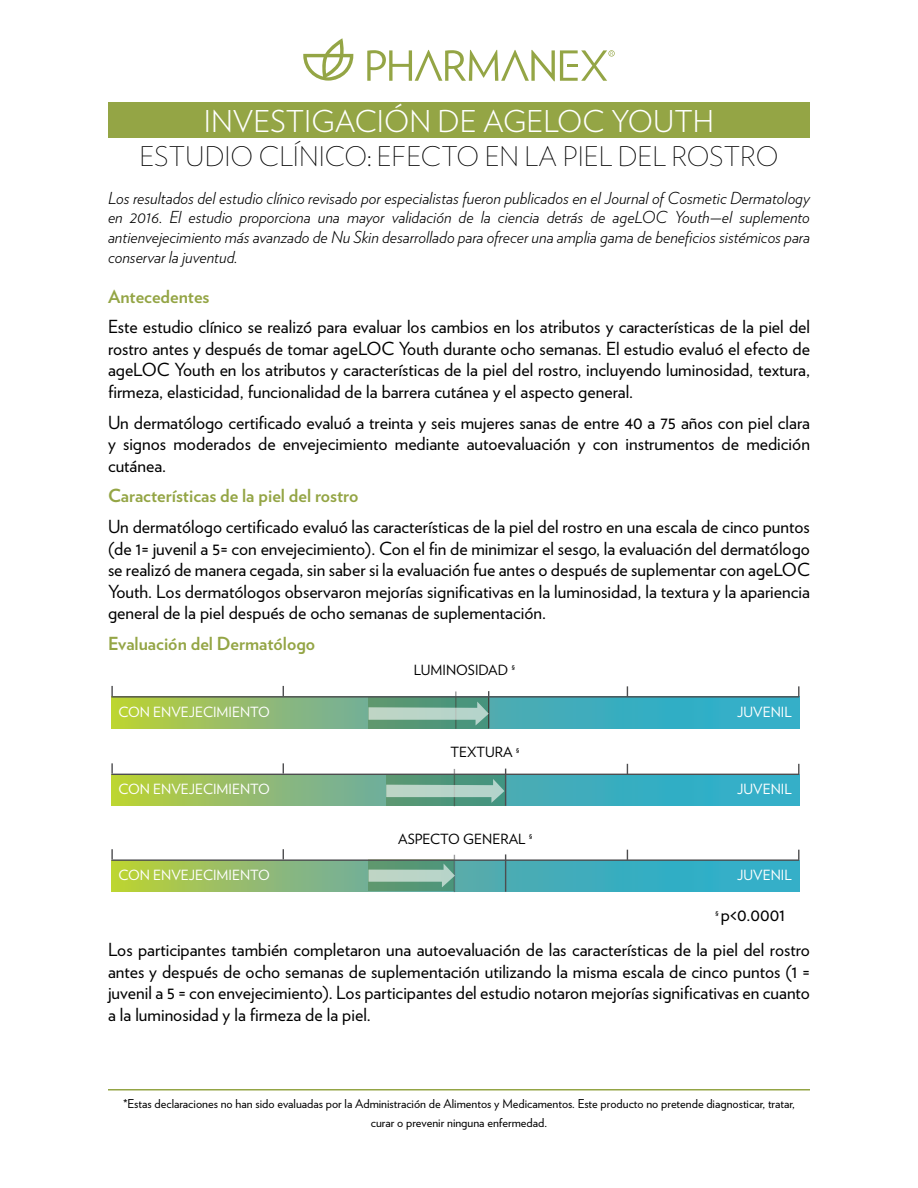
<style>
.page{position:relative;width:918px;height:1188px;background:#fff}
.page>*{position:absolute;margin:0;border:0;box-sizing:border-box;transform-origin:0 0}
.t1{font:300 30px "Verlag";color:#fff}
.t2{font:200 27px "Verlag";color:#000}
.t3{font:18px/21.6px "Verlag";color:#000;text-align:justify}
.t4{font:700 18px "Verlag";color:#94a545}
.t5{font:italic 300 16.5px/19.8px "Verlag";color:#000;text-align:justify}
.t6{font:14.1px "Verlag";color:#fff}
.t7{font:14.1px "Verlag";color:#000}
.t8{font:12.3px/19.5px "Verlag";color:#000;text-align:center}
</style>
<div class="page">
<hr style="left:108px;top:1089px;width:702px;height:1px;background:#94a545">
<svg style="left:367px;top:50px;width:248px;height:31px"></svg>
<svg style="left:303px;top:38px;width:50px;height:43px"></svg>
<div style="left:108px;top:102px;width:702px;height:36px;background:#94a545"></div>
<svg style="left:111px;top:698px;width:688px;height:30px;background:#64b598"></svg>
<svg style="left:111px;top:775px;width:688px;height:30px;background:#65b597"></svg>
<svg style="left:111px;top:861px;width:688px;height:30px;background:#63b499"></svg>
<svg style="left:111px;top:686px;width:2px;height:10px"></svg>
<svg style="left:111px;top:763px;width:2px;height:11px"></svg>
<svg style="left:111px;top:849px;width:2px;height:10px"></svg>
<hr style="left:488px;top:691px;width:1px;height:37px;background:#4d4d4f">
<hr style="left:505px;top:769px;width:1px;height:37px;background:#4d4d4f">
<hr style="left:505px;top:854px;width:1px;height:38px;background:#4d4d4f">
<hr style="left:455px;top:691px;width:2px;height:38px;background:#4d4d4f">
<hr style="left:454px;top:769px;width:1px;height:37px;background:#4d4d4f">
<hr style="left:454px;top:855px;width:1px;height:37px;background:#4d4d4f">
<div style="left:368px;top:697px;width:121px;height:31px;background:linear-gradient(to right,#60986f,#44937f)"></div>
<div style="left:386px;top:775px;width:119px;height:31px;background:linear-gradient(to right,#5c9771,#419380)"></div>
<div style="left:369px;top:860px;width:85px;height:31px;background:#569774"></div>
<hr style="left:111px;top:696px;width:688px;height:2px;background:#4d4d4f">
<hr style="left:111px;top:774px;width:688px;height:1px;background:#4d4d4f">
<hr style="left:111px;top:859px;width:688px;height:2px;background:#4d4d4f">
<svg style="left:368px;top:702px;width:121px;height:23px;background:#88b5a0"></svg>
<svg style="left:386px;top:779px;width:118px;height:24px;background:#83b5a1"></svg>
<svg style="left:337px;top:864px;width:118px;height:23px"></svg>
<h1 class="t1" style="left:204px;top:99px;width:512px">INVESTIGACIÓN DE AGELOC YOUTH</h1>
<h2 class="t2" style="left:140px;top:137px;width:640px">ESTUDIO CLÍNICO: EFECTO EN LA PIEL DEL ROSTRO</h2>
<p class="t5" style="left:108px;top:187px;width:704px">Los resultados del estudio clínico revisado por especialistas fueron publicados en el Journal of Cosmetic Dermatology en 2016. El estudio proporciona una mayor validación de la ciencia detrás de ageLOC Youth—el suplemento antienvejecimiento más avanzado de Nu Skin desarrollado para ofrecer una amplia gama de beneficios sistémicos para conservar la juventud.</p>
<p class="t4" style="left:108px;top:282px;width:103px">Antecedentes</p>
<p class="t3" style="left:108px;top:315px;width:704px">Este estudio clínico se realizó para evaluar los cambios en los atributos y características de la piel del rostro antes y después de tomar ageLOC Youth durante ocho semanas. El estudio evaluó el efecto de ageLOC Youth en los atributos y características de la piel del rostro, incluyendo luminosidad, textura, firmeza, elasticidad, funcionalidad de la barrera cutánea y el aspecto general.</p>
<p class="t3" style="left:108px;top:411px;width:704px">Un dermatólogo certificado evaluó a treinta y seis mujeres sanas de entre 40 a 75 años con piel clara y signos moderados de envejecimiento mediante autoevaluación y con instrumentos de medición cutánea.</p>
<p class="t4" style="left:108px;top:482px;width:252px">Características de la piel del rostro</p>
<p class="t3" style="left:108px;top:515px;width:704px">Un dermatólogo certificado evaluó las características de la piel del rostro en una escala de cinco puntos (de 1= juvenil a 5= con envejecimiento). Con el fin de minimizar el sesgo, la evaluación del dermatólogo se realizó de manera cegada, sin saber si la evaluación fue antes o después de suplementar con ageLOC Youth. Los dermatólogos observaron mejorías significativas en la luminosidad, la textura y la apariencia general de la piel después de ocho semanas de suplementación.</p>
<p class="t4" style="left:108px;top:629px;width:209px">Evaluación del Dermatólogo</p>
<p class="t7" style="left:414px;top:659px;width:103px">LUMINOSIDAD <sup>§</sup></p>
<p class="t6" style="left:118px;top:701px;width:153px">CON ENVEJECIMIENTO</p>
<p class="t6" style="left:737px;top:701px;width:56px">JUVENIL</p>
<p class="t7" style="left:450px;top:742px;width:71px">TEXTURA <sup>§</sup></p>
<p class="t6" style="left:118px;top:779px;width:153px">CON ENVEJECIMIENTO</p>
<p class="t6" style="left:737px;top:779px;width:56px">JUVENIL</p>
<p class="t7" style="left:398px;top:828px;width:136px">ASPECTO GENERAL <sup>§</sup></p>
<p class="t6" style="left:118px;top:865px;width:153px">CON ENVEJECIMIENTO</p>
<p class="t6" style="left:737px;top:865px;width:56px">JUVENIL</p>
<p class="t3" style="left:715px;top:903px;width:72px"><sup>§</sup> p&lt;0.0001</p>
<p class="t3" style="left:108px;top:938px;width:704px">Los participantes también completaron una autoevaluación de las características de la piel del rostro antes y después de ocho semanas de suplementación utilizando la misma escala de cinco puntos (1 = juvenil a 5 = con envejecimiento). Los participantes del estudio notaron mejorías significativas en cuanto a la luminosidad y la firmeza de la piel.</p>
<p class="t8" style="left:123px;top:1093px;width:674px">*Estas declaraciones no han sido evaluadas por la Administración de Alimentos y Medicamentos. Este producto no pretende diagnosticar, tratar, curar o prevenir ninguna enfermedad.</p>
</div>
